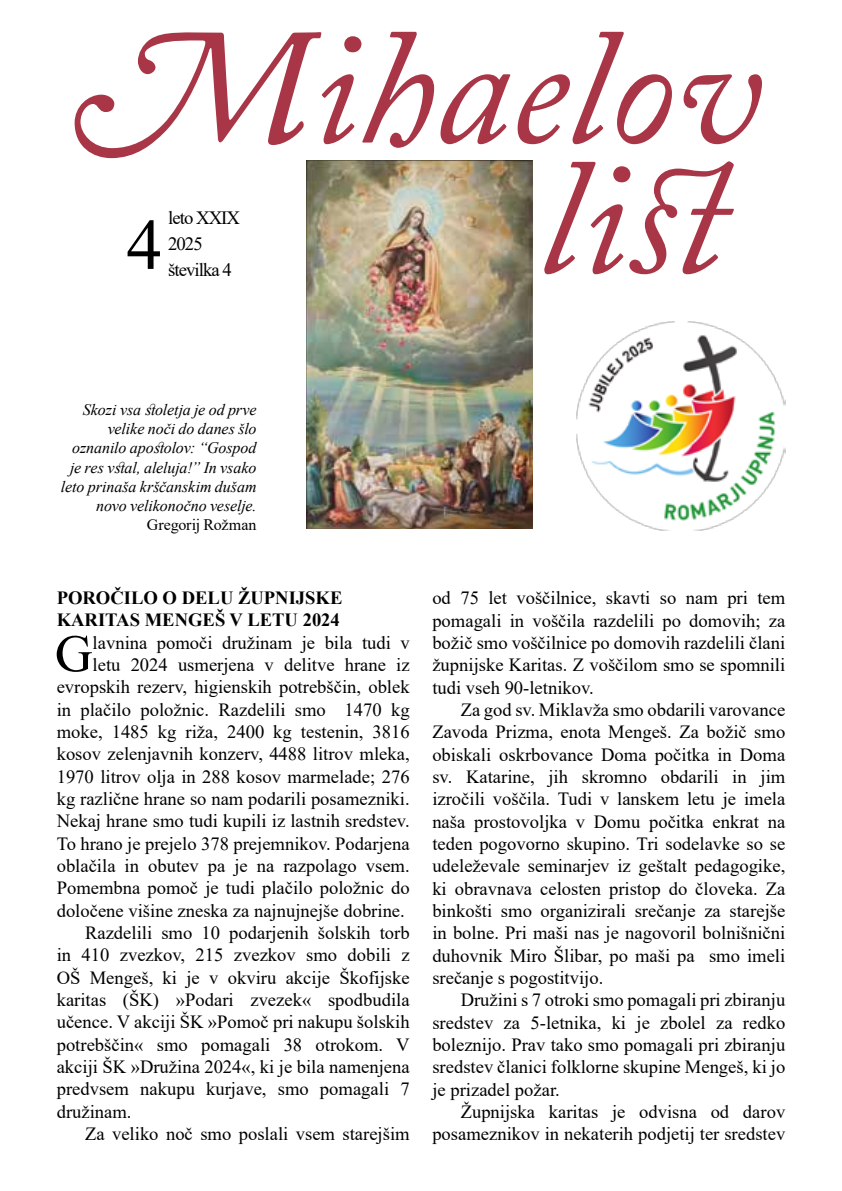
<style>
.page{position:relative;width:842px;height:1191px;background:#fff}
.page>*{position:absolute;margin:0;border:0;box-sizing:border-box;transform-origin:0 0}
.t1{font:italic 164px/130px "Adobe Caslon Pro";color:#a83647;text-align:right}
.t2{font:72px "Times New Roman";color:#000}
.t3{font:52.4px "Times New Roman";color:#000}
.t4{font:18.8px/26px "Times New Roman";letter-spacing:-.05em;color:#000}
.t5{font:18.6px/22.4px "Times New Roman";color:#000;text-align:justify}
.t6{font:700 18.6px/22.4px "Times New Roman";color:#000}
.t7{font:italic 16px/19.2px "Times New Roman";letter-spacing:-.005em;color:#000;text-align:right}
.t8{font:16px "Times New Roman";letter-spacing:-.01em;color:#000}
</style>
<div class="page">
<img style="left:307px;top:160px;width:225px;height:369px">
<img style="left:577px;top:322px;width:208px;height:208px">
<h1 class="t1" style="left:75px;top:21px;width:687px">Mihaelov list</h1>
<p class="t4" style="left:168px;top:204px;width:74px">leto XXIX<br>2025</p>
<h2 class="t2" style="left:126px;top:194px;width:37px">4</h2>
<p class="t4" style="left:168px;top:256px;width:65px">številka 4</p>
<p class="t7" style="left:61px;top:400px;width:197px">Skozi vsa stoletja je od prve velike noči do danes šlo oznanilo apostolov: “Gospod je res vstal, aleluja!” In vsako leto prinaša krščanskim dušam novo velikonočno veselje.</p>
<p class="t8" style="left:147px;top:513px;width:111px">Gregorij Rožman</p>
<p class="t6" style="left:57px;top:586px;width:287px">POROČILO O DELU ŽUPNIJSKE<br>KARITAS MENGEŠ V LETU 2024</p>
<h3 class="t3" style="left:55px;top:616px;width:39px">G</h3>
<p class="t5" style="left:93px;top:631px;width:319px">lavnina pomoči družinam je bila tudi v</p>
<p class="t5" style="left:93px;top:653px;width:319px">letu 2024 usmerjena v delitve hrane iz</p>
<p class="t5" style="left:57px;top:675px;width:354px">evropskih rezerv, higienskih potrebščin, oblek</p>
<p class="t5" style="left:57px;top:697px;width:354px">in plačilo položnic. Razdelili smo 1470 kg</p>
<p class="t5" style="left:57px;top:720px;width:354px">moke, 1485 kg riža, 2400 kg testenin, 3816</p>
<p class="t5" style="left:57px;top:742px;width:354px">kosov zelenjavnih konzerv, 4488 litrov mleka,</p>
<p class="t5" style="left:57px;top:764px;width:354px">1970 litrov olja in 288 kosov marmelade; 276</p>
<p class="t5" style="left:57px;top:787px;width:354px">kg različne hrane so nam podarili posamezniki.</p>
<p class="t5" style="left:57px;top:809px;width:354px">Nekaj hrane smo tudi kupili iz lastnih sredstev.</p>
<p class="t5" style="left:57px;top:831px;width:354px">To hrano je prejelo 378 prejemnikov. Podarjena</p>
<p class="t5" style="left:57px;top:854px;width:354px">oblačila in obutev pa je na razpolago vsem.</p>
<p class="t5" style="left:57px;top:876px;width:354px">Pomembna pomoč je tudi plačilo položnic do</p>
<p class="t5" style="left:57px;top:898px;width:350px">določene višine zneska za najnujnejše dobrine.</p>
<p class="t5" style="left:85px;top:921px;width:326px">Razdelili smo 10 podarjenih šolskih torb</p>
<p class="t5" style="left:57px;top:943px;width:354px">in 410 zvezkov, 215 zvezkov smo dobili z</p>
<p class="t5" style="left:57px;top:965px;width:354px">OŠ Mengeš, ki je v okviru akcije Škofijske</p>
<p class="t5" style="left:57px;top:988px;width:354px">karitas (ŠK) »Podari zvezek« spodbudila</p>
<p class="t5" style="left:57px;top:1010px;width:354px">učence. V akciji ŠK »Pomoč pri nakupu šolskih</p>
<p class="t5" style="left:57px;top:1032px;width:354px">potrebščin« smo pomagali 38 otrokom. V</p>
<p class="t5" style="left:57px;top:1055px;width:354px">akciji ŠK »Družina 2024«, ki je bila namenjena</p>
<p class="t5" style="left:57px;top:1077px;width:354px">predvsem nakupu kurjave, smo pomagali 7</p>
<p class="t5" style="left:57px;top:1099px;width:76px">družinam.</p>
<p class="t5" style="left:85px;top:1122px;width:326px">Za veliko noč smo poslali vsem starejšim</p>
<p class="t5" style="left:432px;top:586px;width:354px">od 75 let voščilnice, skavti so nam pri tem pomagali in voščila razdelili po domovih; za božič smo voščilnice po domovih razdelili člani župnijske Karitas. Z voščilom smo se spomnili tudi vseh 90-letnikov.</p>
<p class="t5" style="left:432px;top:698px;width:354px;text-indent:28px">Za god sv. Miklavža smo obdarili varovance Zavoda Prizma, enota Mengeš. Za božič smo obiskali oskrbovance Doma počitka in Doma sv. Katarine, jih skromno obdarili in jim izročili voščila. Tudi v lanskem letu je imela naša prostovoljka v Domu počitka enkrat na teden pogovorno skupino. Tri sodelavke so se udeleževale seminarjev iz geštalt pedagogike, ki obravnava celosten pristop do človeka. Za binkošti smo organizirali srečanje za starejše in bolne. Pri maši nas je nagovoril bolnišnični duhovnik Miro Šlibar, po maši pa smo imeli srečanje s pogostitvijo.</p>
<p class="t5" style="left:432px;top:988px;width:354px;text-indent:28px">Družini s 7 otroki smo pomagali pri zbiranju sredstev za 5-letnika, ki je zbolel za redko boleznijo. Prav tako smo pomagali pri zbiranju sredstev članici folklorne skupine Mengeš, ki jo je prizadel požar.</p>
<p class="t5" style="left:432px;top:1100px;width:354px;text-align:right">Župnijska karitas je odvisna od darov posameznikov in nekaterih podjetij ter sredstev</p>
</div>
